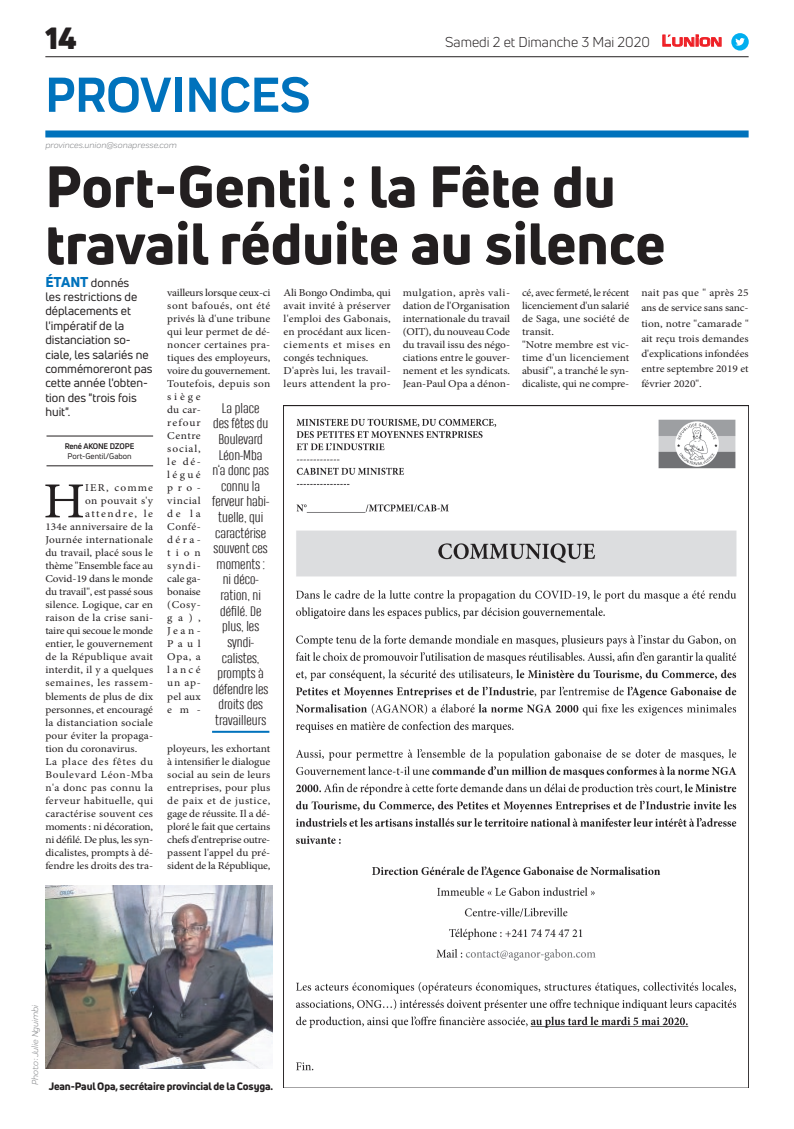
<style>
.page{position:relative;width:794px;height:1129px;background:#fff}
.page>*{position:absolute;margin:0;border:0;box-sizing:border-box;transform-origin:0 0}
.t1{font:800 57px/57px "Uni Neue";color:#231f20}
.t2{font:700 51px "Praktika";color:#0072bc}
.t3{font:50.5px "Minion Pro";color:#231f20;scale:1.08 1}
.t4{font:900 30px "Uni Neue";color:#231f20}
.t5{font:14px "Uni Neue";color:#231f20}
.t6{font:300 13px/15.6px "Heading Compressed Pro";color:#231f20;text-align:center;scale:1.22 1}
.t7{font:12px/14.4px "Uni Neue";color:#231f20}
.t8{font:10.5px/13px "Minion Pro";letter-spacing:.005em;color:#231f20;scale:1.08 1}
.t9{font:10.5px "Minion Pro";letter-spacing:-.02em;color:#231f20;scale:1.08 1}
.t10{font:10.5px "Minion Pro";letter-spacing:.025em;color:#231f20;scale:1.08 1}
.t11{font:800 10.5px "Uni Neue";letter-spacing:-.01em;color:#231f20}
.t12{font:10.5px "Minion Pro";letter-spacing:.03em;color:#231f20;scale:1.08 1}
.t13{font:10.5px "Minion Pro";letter-spacing:-.025em;color:#231f20;scale:1.08 1}
.t14{font:10.5px "Minion Pro";letter-spacing:-.015em;color:#231f20;scale:1.08 1}
.t15{font:10.5px "Minion Pro";letter-spacing:.045em;color:#231f20;scale:1.08 1}
.t16{font:10.5px "Minion Pro";letter-spacing:.06em;color:#231f20;scale:1.08 1}
.t17{font:10.5px "Minion Pro";letter-spacing:.055em;color:#231f20;scale:1.08 1}
.t18{font:10.5px "Minion Pro";letter-spacing:.04em;color:#231f20;scale:1.08 1}
.t19{font:10.5px "Minion Pro";letter-spacing:.13em;color:#231f20;scale:1.08 1}
.t20{font:10.5px "Minion Pro";letter-spacing:.105em;color:#231f20;scale:1.08 1}
.t21{font:italic 9px "Praktika";color:#818386}
.t22{font:8px "Uni Neue";color:#231f20}
.t23{font:700 8px "Uni Neue";letter-spacing:-.02em;color:#231f20}
.s1{font-family:"Eurostile";font-weight:600;font-size:14.9px;color:#ee1d23}
.s2{font-family:"Eurostile";font-weight:600;font-size:11.4px;color:#ee1d23}
.s3{font-weight:800;font-size:14px;color:#0072bc}
</style>
<div class="page">
<hr style="left:45px;top:56px;width:703px;height:1px;background:#231f20">
<div style="left:45px;top:130px;width:703px;height:7px;background:#0072bc"></div>
<svg style="left:662px;top:34px;width:60px;height:13px"></svg>
<div style="left:731px;top:33px;width:17px;height:18px;background:#00aeef;border-radius:50%"></div>
<svg style="left:735px;top:38px;width:10px;height:8px"></svg>
<img style="left:283px;top:405px;width:465px;height:682px">
<hr style="left:212px;top:730px;width:57px;height:2px;background:#0072bc">
<hr style="left:46px;top:465px;width:107px;height:1px;background:#231f20">
<hr style="left:46px;top:436px;width:107px;height:1px;background:#231f20">
<img style="left:45px;top:885px;width:227px;height:183px">
<h3 class="t4" style="left:45px;top:17px;width:33px">14</h3>
<h2 class="t2" style="left:45px;top:54px;width:266px">PROVINCES</h2>
<p class="t21" style="left:45px;top:139px;width:133px">provinces.union@sonapresse.com</p>
<h3 class="t5" style="left:445px;top:33px;width:278px">Samedi 2 et Dimanche 3 Mai 2020 <span class="s1">L</span><span class="s2">UNION</span></h3>
<h1 class="t1" style="left:45px;top:157px;width:621px">Port-Gentil : la Fête du travail réduite au silence</h1>
<p class="t7" style="left:45px;top:275px;width:109px"><span class="s3">ÉTANT</span> donnés<br>les restrictions de déplacements et l'impératif de la distanciation so&shy;ciale, les salariés ne commémoreront pas cette année l'obten&shy;tion des "trois fois huit".</p>
<p class="t8" style="left:167px;top:286px;width:97px">vailleurs lorsque ceux-ci sont bafoués, ont été privés là d'une tribune qui leur permet de dé&shy;noncer certaines pra&shy;tiques des employeurs, voire du gouvernement.<br>Toutefois, depuis son siège<br>du car-<br>refour<br>Centre<br>social,<br>le dé-<br>légué<br>pro-<br>vincial<br>de la<br>Confé-<br>déra-<br>tion<br>syndi-<br>cale ga-<br>bonaise<br>(Cosy-<br>ga),<br>Jean-<br>Paul<br>Opa, a<br>lancé<br>un ap-<br>pel aux<br>em-</p>
<p class="t8" style="left:167px;top:741px;width:97px;text-align:justify">ployeurs, les exhortant à intensifier le dialogue social au sein de leurs entreprises, pour plus de paix et de justice, gage de réussite. Il a dé&shy;ploré le fait que certains chefs d'entreprise outre&shy;passent l'appel du pré&shy;sident de la République,</p>
<p class="t8" style="left:283px;top:286px;width:101px">Ali Bongo Ondimba, qui avait invité à préserver l'emploi des Gabonais, en procédant aux licen&shy;ciements et mises en congés techniques.<br>D'après lui, les travail&shy;leurs attendent la pro-</p>
<p class="t8" style="left:403px;top:286px;width:101px;text-align:justify">mulgation, après vali&shy;dation de l'Organisation internationale du travail (OIT), du nouveau Code du travail issu des négo&shy;ciations entre le gouver&shy;nement et les syndicats.<br>Jean-Paul Opa a dénon-</p>
<p class="t8" style="left:522px;top:286px;width:101px">cé, avec fermeté, le récent licenciement d'un salarié de Saga, une société de transit.<br>"Notre membre est vic&shy;time d'un licenciement abusif", a tranché le syn&shy;dicaliste, qui ne compre-</p>
<p class="t8" style="left:641px;top:285px;width:101px;line-height:15.2px;text-align:justify">nait pas que " après 25 ans de service sans sanc&shy;tion, notre "camarade " ait reçu trois demandes d'explications infondées entre septembre 2019 et février 2020".</p>
<p class="t6" style="left:212px;top:401px;width:48px">La place<br>des fêtes du<br>Boulevard<br>Léon-Mba n’a donc pas connu la ferveur habi&shy;tuelle, qui caractérise souvent ces moments : ni déco&shy;ration, ni défilé. De plus, les syndi&shy;calistes, prompts à défendre les droits des travailleurs</p>
<p class="t23" style="left:65px;top:441px;width:71px">René AKONE DZOPE</p>
<p class="t22" style="left:67px;top:451px;width:66px">Port-Gentil/Gabon</p>
<h3 class="t3" style="left:43px;top:467px;width:40px">H</h3>
<p class="t20" style="left:85px;top:481px;width:64px">IER, comme</p>
<p class="t10" style="left:85px;top:494px;width:64px">on pouvait s'y</p>
<p class="t19" style="left:85px;top:507px;width:64px">attendre, le</p>
<p class="t8" style="left:45px;top:520px;width:101px">134e anniversaire de la</p>
<p class="t10" style="left:45px;top:533px;width:101px">Journée internationale</p>
<p class="t8" style="left:45px;top:546px;width:101px">du travail, placé sous le</p>
<p class="t14" style="left:45px;top:559px;width:101px">thème "Ensemble face au</p>
<p class="t8" style="left:45px;top:572px;width:101px">Covid-19 dans le monde</p>
<p class="t9" style="left:45px;top:585px;width:101px">du travail", est passé sous</p>
<p class="t8" style="left:45px;top:598px;width:101px">silence. Logique, car en</p>
<p class="t10" style="left:45px;top:611px;width:101px">raison de la crise sani-</p>
<p class="t13" style="left:45px;top:624px;width:101px">taire qui secoue le monde</p>
<p class="t8" style="left:45px;top:637px;width:101px">entier, le gouvernement</p>
<p class="t12" style="left:45px;top:650px;width:101px">de la République avait</p>
<p class="t8" style="left:45px;top:663px;width:101px">interdit, il y a quelques</p>
<p class="t15" style="left:45px;top:676px;width:101px">semaines, les rassem-</p>
<p class="t8" style="left:45px;top:689px;width:101px">blements de plus de dix</p>
<p class="t8" style="left:45px;top:702px;width:101px">personnes, et encouragé</p>
<p class="t8" style="left:45px;top:715px;width:101px">la distanciation sociale</p>
<p class="t8" style="left:45px;top:728px;width:101px">pour éviter la propaga-</p>
<p class="t8" style="left:45px;top:741px;width:87px">tion du coronavirus.</p>
<p class="t16" style="left:45px;top:754px;width:101px">La place des fêtes du</p>
<p class="t17" style="left:45px;top:767px;width:101px">Boulevard Léon-Mba</p>
<p class="t18" style="left:45px;top:780px;width:101px">n'a donc pas connu la</p>
<p class="t12" style="left:45px;top:793px;width:101px">ferveur habituelle, qui</p>
<p class="t8" style="left:45px;top:806px;width:101px">caractérise souvent ces</p>
<p class="t9" style="left:45px;top:819px;width:101px">moments : ni décoration,</p>
<p class="t9" style="left:45px;top:832px;width:101px">ni défilé. De plus, les syn-</p>
<p class="t8" style="left:45px;top:845px;width:101px">dicalistes, prompts à dé-</p>
<p class="t8" style="left:45px;top:858px;width:101px">fendre les droits des tra-</p>
<p class="t21" style="left:29px;top:1084px;width:82px;rotate:-90deg">Photo : Julie Nguimbi</p>
<p class="t11" style="left:49px;top:1079px;width:226px">Jean-Paul Opa, secrétaire provincial de la Cosyga.</p>
</div>
